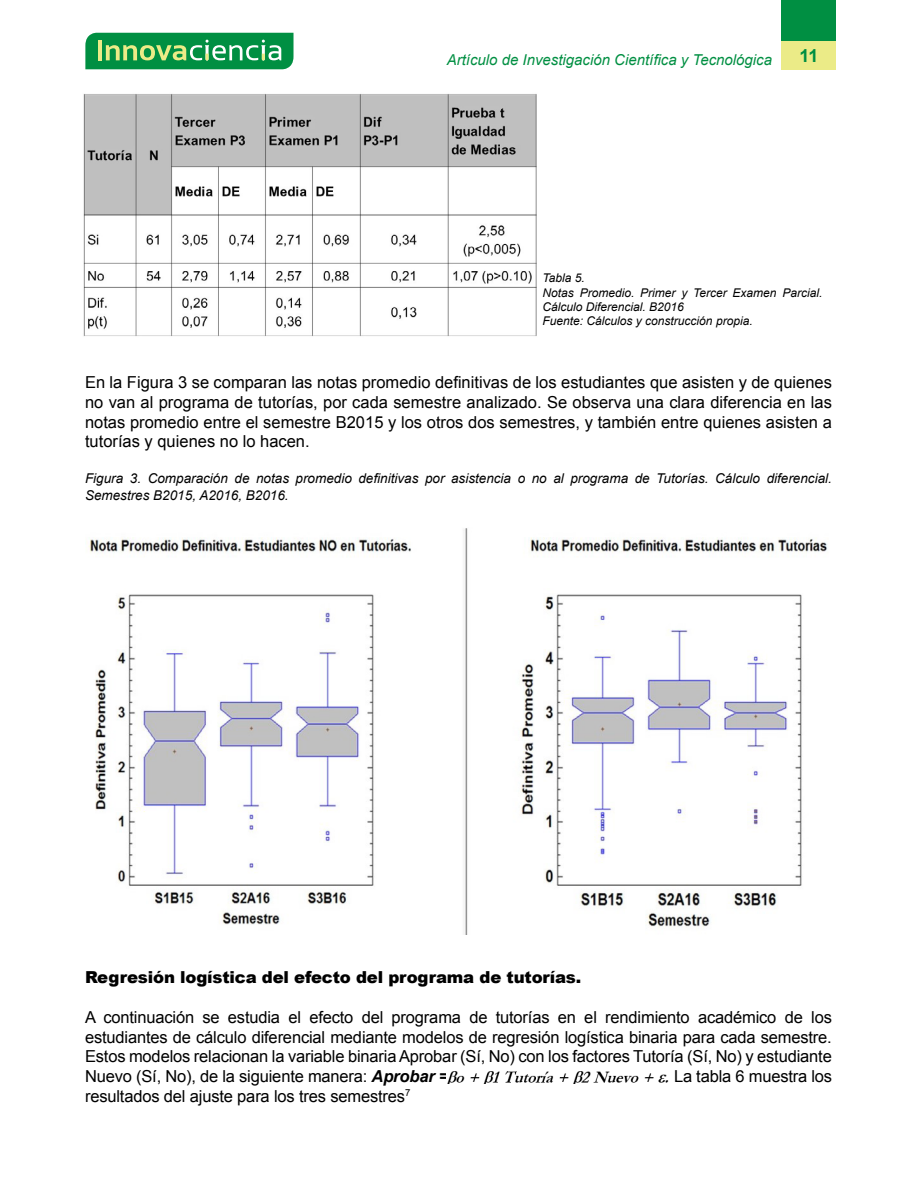
<style>
.page{position:relative;width:918px;height:1188px;background:#fff}
.page>*{position:absolute;margin:0;border:0;box-sizing:border-box;transform-origin:0 0}
.t1{font:700 18px "Arial";color:#008f42}
.t2{font:16.5px/19.8px "Arial";letter-spacing:-.01em;color:#000;text-align:justify}
.t3{font:900 16.5px "Arial";letter-spacing:-.01em;color:#000}
.t4{font:italic 15px "Arial";color:#008f42}
.t5{font:italic 13.5px/16.2px "Arial";color:#000}
.t6{font:italic 12px/14.4px "Arial";color:#000}
.s1{font-weight:700;font-style:italic}
</style>
<div class="page">
<div style="left:782px;top:0;width:54px;height:60px;background:#008f42"></div>
<div style="left:782px;top:41px;width:54px;height:28px;background:#ebeb87"></div>
<svg style="left:85px;top:33px;width:209px;height:36px;background:#2ba157"></svg>
<img style="left:83px;top:94px;width:454px;height:243px">
<img style="left:447px;top:1071px;width:222px;height:12px">
<img style="left:88px;top:528px;width:740px;height:407px">
<p class="t4" style="left:447px;top:50px;width:327px">Artículo de Investigación Científica y Tecnológica</p>
<p class="t1" style="left:799px;top:44px;width:21px">11</p>
<p class="t6" style="left:543px;top:271px;width:281px">Tabla 5.<br>Notas Promedio. Primer y Tercer Examen Parcial.<br>Cálculo Diferencial. B2016<br>Fuente: Cálculos y construcción propia.</p>
<p class="t2" style="left:85px;top:372px;width:748px">En la Figura 3 se comparan las notas promedio definitivas de los estudiantes que asisten y de quienes no van al programa de tutorías, por cada semestre analizado. Se observa una clara diferencia en las notas promedio entre el semestre B2015 y los otros dos semestres, y también entre quienes asisten a tutorías y quienes no lo hacen.</p>
<p class="t5" style="left:85px;top:471px;width:748px">Figura 3. Comparación de notas promedio definitivas por asistencia o no al programa de Tutorías. Cálculo diferencial.<br>Semestres B2015, A2016, B2016.</p>
<p class="t3" style="left:85px;top:965px;width:498px">Regresión logística del efecto del programa de tutorías.</p>
<p class="t2" style="left:85px;top:1007px;width:748px">A continuación se estudia el efecto del programa de tutorías en el rendimiento académico de los estudiantes de cálculo diferencial mediante modelos de regresión logística binaria para cada semestre.<br>Estos modelos relacionan la variable binaria Aprobar (Sí, No) con los factores Tutoría (Sí, No) y estudiante Nuevo (Sí, No), de la siguiente manera: <span class="s1">Aprobar =</span></p>
<p class="t2" style="left:674px;top:1067px;width:160px">La tabla 6 muestra los</p>
<p class="t2" style="left:85px;top:1086px;width:327px">resultados del ajuste para los tres semestres<sup>7</sup></p>
</div>
